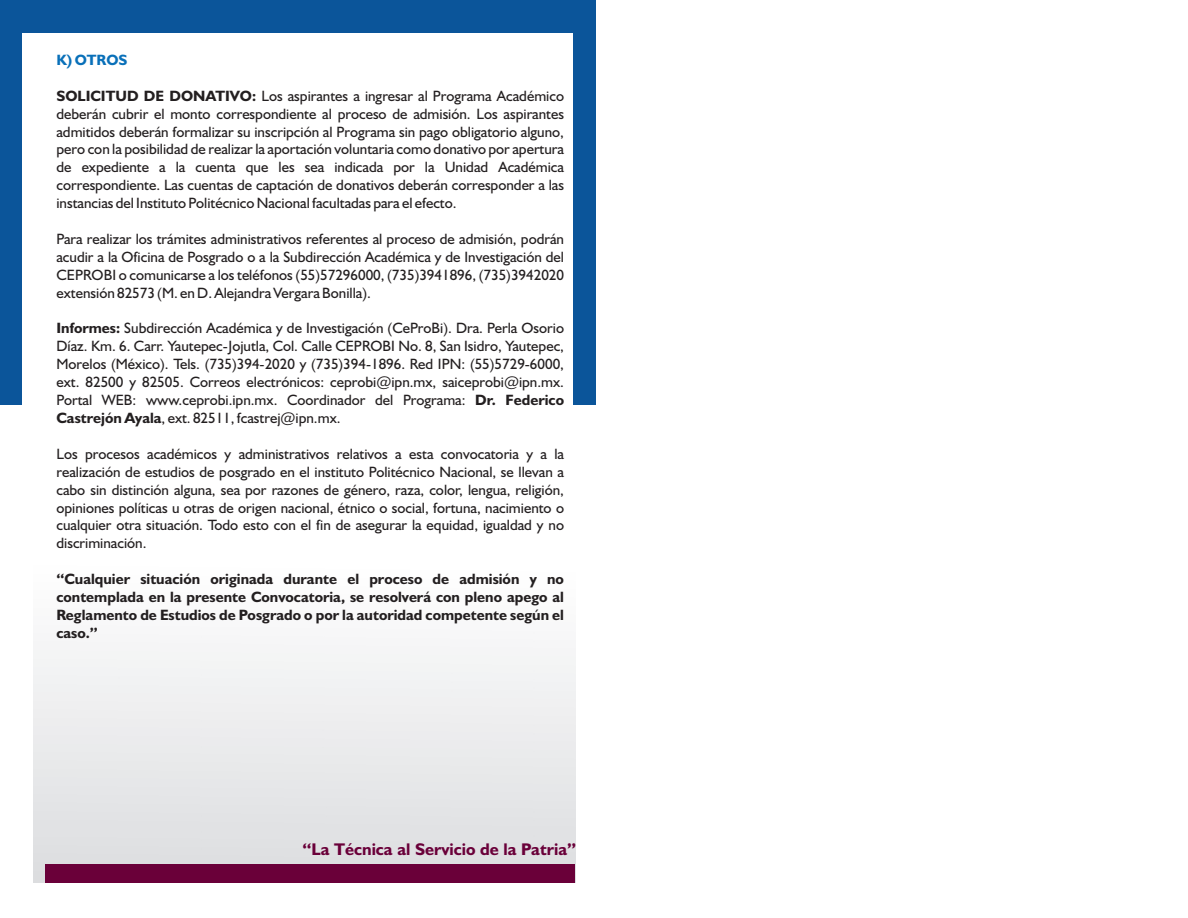
<style>
.page{position:relative;width:1188px;height:918px;background:#fff}
.page>*{position:absolute;margin:0;border:0;box-sizing:border-box;transform-origin:0 0}
.t1{font:700 16.95px "Humanist 521 BT";color:#6a0039}
.t2{font:15px/17.9px "Humanist 521 BT";color:#231f20;text-align:justify}
.t3{font:700 15px/18px "Humanist 521 BT";color:#231f20;text-align:justify}
.t4{font:700 15px "Humanist 521 BT";color:#0970b9}
.s1{font-weight:700}
</style>
<div class="page">
<img style="left:33px;top:650px;width:542px;height:233px">
<div style="left:0;top:0;width:595px;height:404px;background:#0b559a"></div>
<div style="left:22px;top:33px;width:550px;height:392px;background:#fff"></div>
<div style="left:45px;top:864px;width:530px;height:18px;background:#6a0039"></div>
<p class="t4" style="left:57px;top:53px;width:73px">K) OTROS</p>
<p class="t2" style="left:56px;top:88px;width:509px"><span class="s1">SOLICITUD DE DONATIVO:</span> Los aspirantes a ingresar al Programa Académico deberán cubrir el monto correspondiente al proceso de admisión. Los aspirantes admitidos deberán formalizar su inscripción al Programa sin pago obligatorio alguno, pero con la posibilidad de realizar la aportación voluntaria como donativo por apertura de expediente a la cuenta que les sea indicada por la Unidad Académica correspondiente. Las cuentas de captación de donativos deberán corresponder a las instancias del Instituto Politécnico Nacional facultadas para el efecto.</p>
<p class="t2" style="left:56px;top:231px;width:509px">Para realizar los trámites administrativos referentes al proceso de admisión, podrán acudir a la Oficina de Posgrado o a la Subdirección Académica y de Investigación del CEPROBI o comunicarse a los teléfonos (55)57296000, (735)3941896, (735)3942020 extensión 82573 (M. en D. Alejandra Vergara Bonilla).</p>
<p class="t2" style="left:56px;top:321px;width:509px"><span class="s1">Informes:</span> Subdirección Académica y de Investigación (CeProBi). Dra. Perla Osorio Díaz. Km. 6. Carr. Yautepec-Jojutla, Col. Calle CEPROBI No. 8, San Isidro, Yautepec, Morelos (México). Tels. (735)394-2020 y (735)394-1896. Red IPN: (55)5729-6000, ext. 82500 y 82505. Correos electrónicos: ceprobi@ipn.mx, saiceprobi@ipn.mx.<br>Portal WEB: www.ceprobi.ipn.mx. Coordinador del Programa: <span class="s1">Dr. Federico Castrejón Ayala</span>, ext. 82511, fcastrej@ipn.mx.</p>
<p class="t2" style="left:56px;top:446px;width:509px">Los procesos académicos y administrativos relativos a esta convocatoria y a la realización de estudios de posgrado en el instituto Politécnico Nacional, se llevan a cabo sin distinción alguna, sea por razones de género, raza, color, lengua, religión, opiniones políticas u otras de origen nacional, étnico o social, fortuna, nacimiento o cualquier otra situación. Todo esto con el fin de asegurar la equidad, igualdad y no discriminación.</p>
<p class="t3" style="left:56px;top:571px;width:509px">“Cualquier situación originada durante el proceso de admisión y no contemplada en la presente Convocatoria, se resolverá con pleno apego al Reglamento de Estudios de Posgrado o por la autoridad competente según el caso.”</p>
<p class="t1" style="left:302px;top:842px;width:275px">“La Técnica al Servicio de la Patria”</p>
</div>
